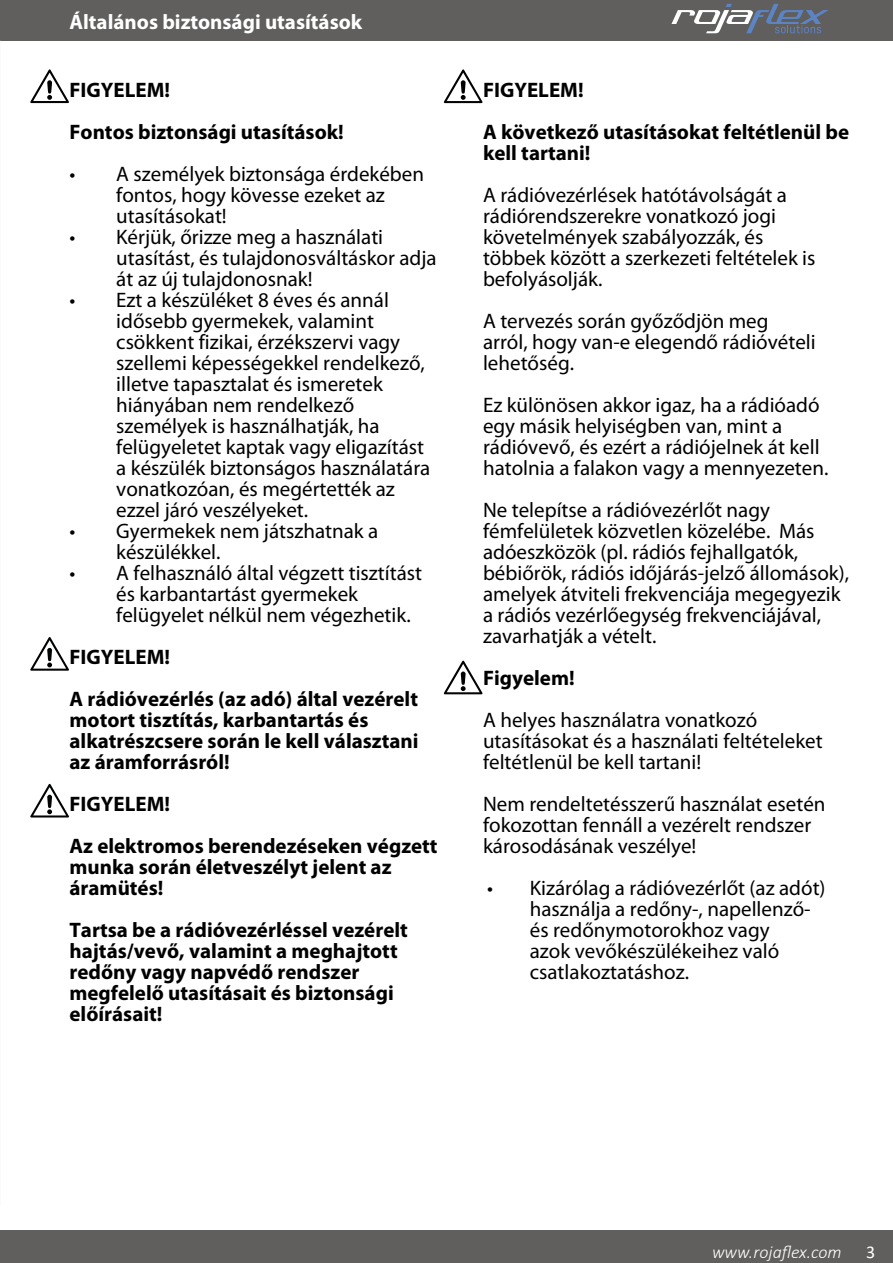
<style>
.page{position:relative;width:893px;height:1263px;background:#fff}
.page>*{position:absolute;margin:0;border:0;box-sizing:border-box;transform-origin:0 0}
.t1{font:21px/21px "Myriad Pro";color:#000}
.t2{font:700 21px/21px "Myriad Pro";color:#000}
.t3{font:700 21px "Myriad Pro";color:#fff}
.t4{font:italic 300 18px "Calibri";color:#fff}
.t5{font:18px "Calibri";color:#fff}
</style>
<div class="page">
<div style="left:0;top:0;width:893px;height:41px;background:#605f5e"></div>
<div style="left:0;top:1230px;width:893px;height:33px;background:#605f5e"></div>
<svg style="left:671px;top:4px;width:158px;height:29px"></svg>
<svg style="left:30px;top:69px;width:39px;height:35px"></svg>
<svg style="left:30px;top:637px;width:39px;height:34px"></svg>
<svg style="left:443px;top:69px;width:40px;height:35px"></svg>
<svg style="left:443px;top:660px;width:40px;height:35px"></svg>
<svg style="left:30px;top:783px;width:39px;height:35px"></svg>
<p class="t3" style="left:69px;top:10px;width:294px">Általános biztonsági utasítások</p>
<p class="t2" style="left:69px;top:69px;width:276px;line-height:42px">FIGYELEM!<br>Fontos biztonsági utasítások!</p>
<p class="t1" style="left:116px;top:163px;width:309px;text-indent:-47px">• A személyek biztonsága érdekében fontos, hogy kövesse ezeket az utasításokat!</p>
<p class="t1" style="left:116px;top:226px;width:322px;text-indent:-47px">• Kérjük, őrizze meg a használati utasítást, és tulajdonosváltáskor adja át az új tulajdonosnak!</p>
<p class="t1" style="left:116px;top:289px;width:316px;text-indent:-47px">• Ezt a készüléket 8 éves és annál idősebb gyermekek, valamint csökkent fizikai, érzékszervi vagy szellemi képességekkel rendelkező, illetve tapasztalat és ismeretek hiányában nem rendelkező személyek is használhatják, ha felügyeletet kaptak vagy eligazítást a készülék biztonságos használatára vonatkozóan, és megértették az ezzel járó veszélyeket.</p>
<p class="t1" style="left:116px;top:520px;width:264px;text-indent:-47px">• Gyermekek nem játszhatnak a készülékkel.</p>
<p class="t1" style="left:116px;top:562px;width:307px;text-indent:-47px">• A felhasználó által végzett tisztítást és karbantartást gyermekek felügyelet nélkül nem végezhetik.</p>
<p class="t2" style="left:69px;top:636px;width:350px;line-height:42px">FIGYELEM!<br>A rádióvezérlés (az adó) által vezérelt</p>
<p class="t2" style="left:69px;top:709px;width:351px">motort tisztítás, karbantartás és alkatrészcsere során le kell választani az áramforrásról!</p>
<p class="t2" style="left:69px;top:783px;width:370px;line-height:42px">FIGYELEM!<br>Az elektromos berendezéseken végzett</p>
<p class="t2" style="left:69px;top:856px;width:324px">munka során életveszélyt jelent az áramütés!</p>
<p class="t2" style="left:69px;top:919px;width:340px">Tartsa be a rádióvezérléssel vezérelt hajtás/vevő, valamint a meghajtott redőny vagy napvédő rendszer megfelelő utasításait és biztonsági előírásait!</p>
<p class="t2" style="left:483px;top:69px;width:368px;line-height:42px">FIGYELEM!<br>A következő utasításokat feltétlenül be</p>
<p class="t2" style="left:483px;top:142px;width:109px">kell tartani!</p>
<p class="t1" style="left:483px;top:184px;width:334px">A rádióvezérlések hatótávolságát a rádiórendszerekre vonatkozó jogi követelmények szabályozzák, és többek között a szerkezeti feltételek is befolyásolják.</p>
<p class="t1" style="left:483px;top:310px;width:334px">A tervezés során győződjön meg arról, hogy van-e elegendő rádióvételi lehetőség.</p>
<p class="t1" style="left:483px;top:394px;width:347px">Ez különösen akkor igaz, ha a rádióadó egy másik helyiségben van, mint a rádióvevő, és ezért a rádiójelnek át kell hatolnia a falakon vagy a mennyezeten.</p>
<p class="t1" style="left:483px;top:499px;width:367px">Ne telepítse a rádióvezérlőt nagy fémfelületek közvetlen közelébe. Más adóeszközök (pl. rádiós fejhallgatók, bébiőrök, rádiós időjárás-jelző állomások), amelyek átviteli frekvenciája megegyezik a rádiós vezérlőegység frekvenciájával, zavarhatják a vételt.</p>
<p class="t2" style="left:483px;top:667px;width:93px">Figyelem!</p>
<p class="t1" style="left:483px;top:709px;width:341px">A helyes használatra vonatkozó utasításokat és a használati feltételeket feltétlenül be kell tartani!</p>
<p class="t1" style="left:483px;top:793px;width:344px">Nem rendeltetésszerű használat esetén fokozottan fennáll a vezérelt rendszer károsodásának veszélye!</p>
<p class="t1" style="left:530px;top:877px;width:297px;text-indent:-43px">• Kizárólag a rádióvezérlőt (az adót) használja a redőny-, napellenző&shy;és redőnymotorokhoz vagy<br>azok vevőkészülékeihez való csatlakoztatáshoz.</p>
<p class="t4" style="left:712px;top:1241px;width:131px">www.rojaflex.com</p>
<p class="t5" style="left:866px;top:1239px;width:11px">3</p>
</div>
